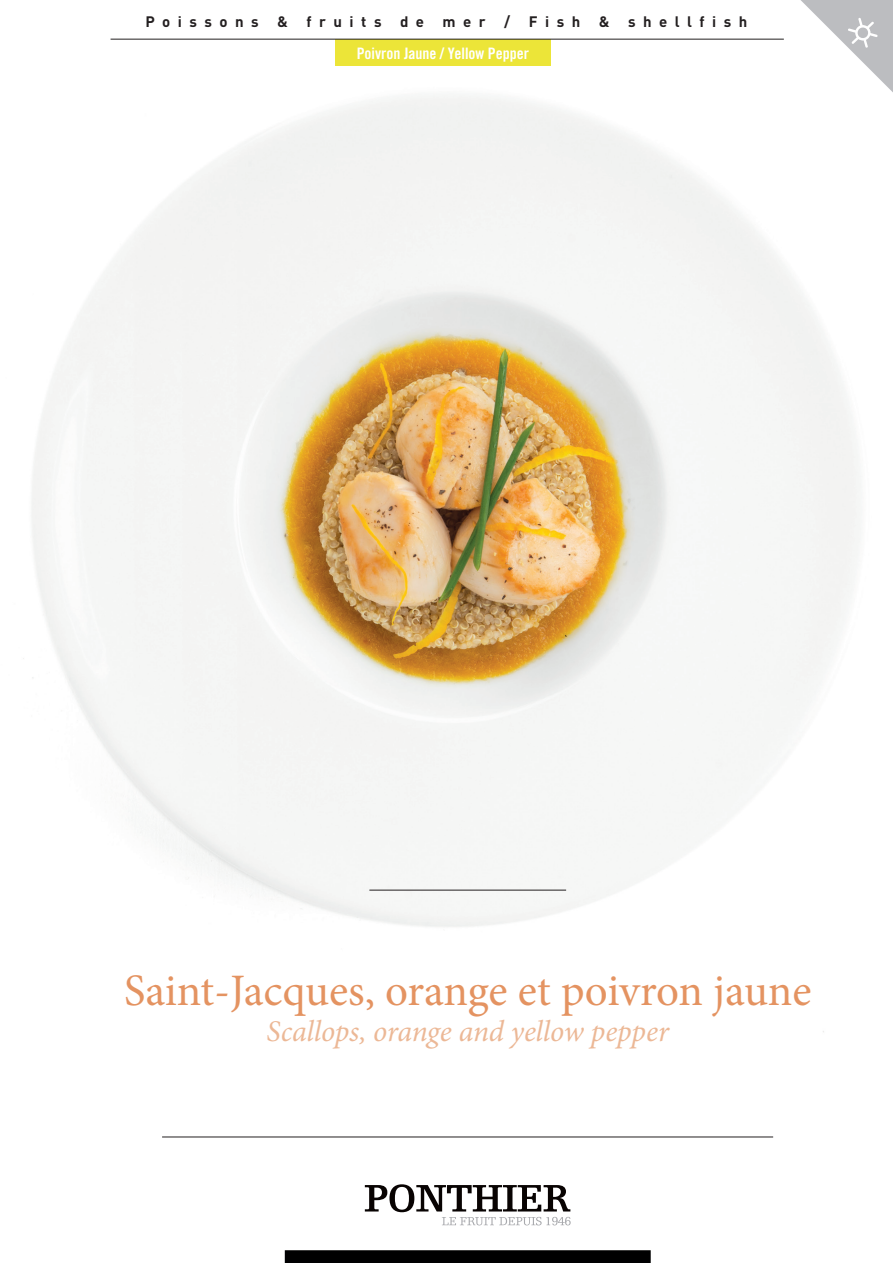
<style>
.page{position:relative;width:893px;height:1263px;background:#fff}
.page>*{position:absolute;margin:0;border:0;box-sizing:border-box;transform-origin:0 0}
.t1{font:45px "Minion Pro";letter-spacing:-.005em;color:#e49361}
.t2{font:italic 30px "Minion Pro";letter-spacing:-.005em;color:#ecb896}
.t3{font:15.75px "Trade Gothic Bold Cond Twenty";color:#fff}
.t4{font:700 15px "DIN";letter-spacing:.5em;color:#231f20}
</style>
<div class="page">
<img style="left:23px;top:38px;width:835px;height:994px">
<svg style="left:365px;top:1184px;width:206px;height:41px"></svg>
<div style="left:285px;top:1250px;width:366px;height:13px;background:#000001"></div>
<svg style="left:800px;top:0;width:93px;height:92px"></svg>
<div style="left:335px;top:39px;width:216px;height:26px;background:#ece538"></div>
<hr style="left:111px;top:39px;width:673px;height:1px;background:#231f20">
<hr style="left:369px;top:890px;width:197px;height:1px;background:#231f20">
<hr style="left:162px;top:1137px;width:611px;height:1px;background:#231f20">
<p class="t4" style="left:146px;top:12px;width:603px">Poissons &amp; fruits de mer / Fish &amp; shellfish</p>
<p class="t3" style="left:357px;top:43px;width:174px">Poivron Jaune / Yellow Pepper</p>
<p class="t3" style="left:396px;top:44px;width:95px">Mangue / Mango</p>
<h1 class="t1" style="left:124px;top:960px;width:689px">Saint-Jacques, orange et poivron jaune</h1>
<h2 class="t2" style="left:267px;top:1011px;width:404px">Scallops, orange and yellow pepper</h2>
</div>
